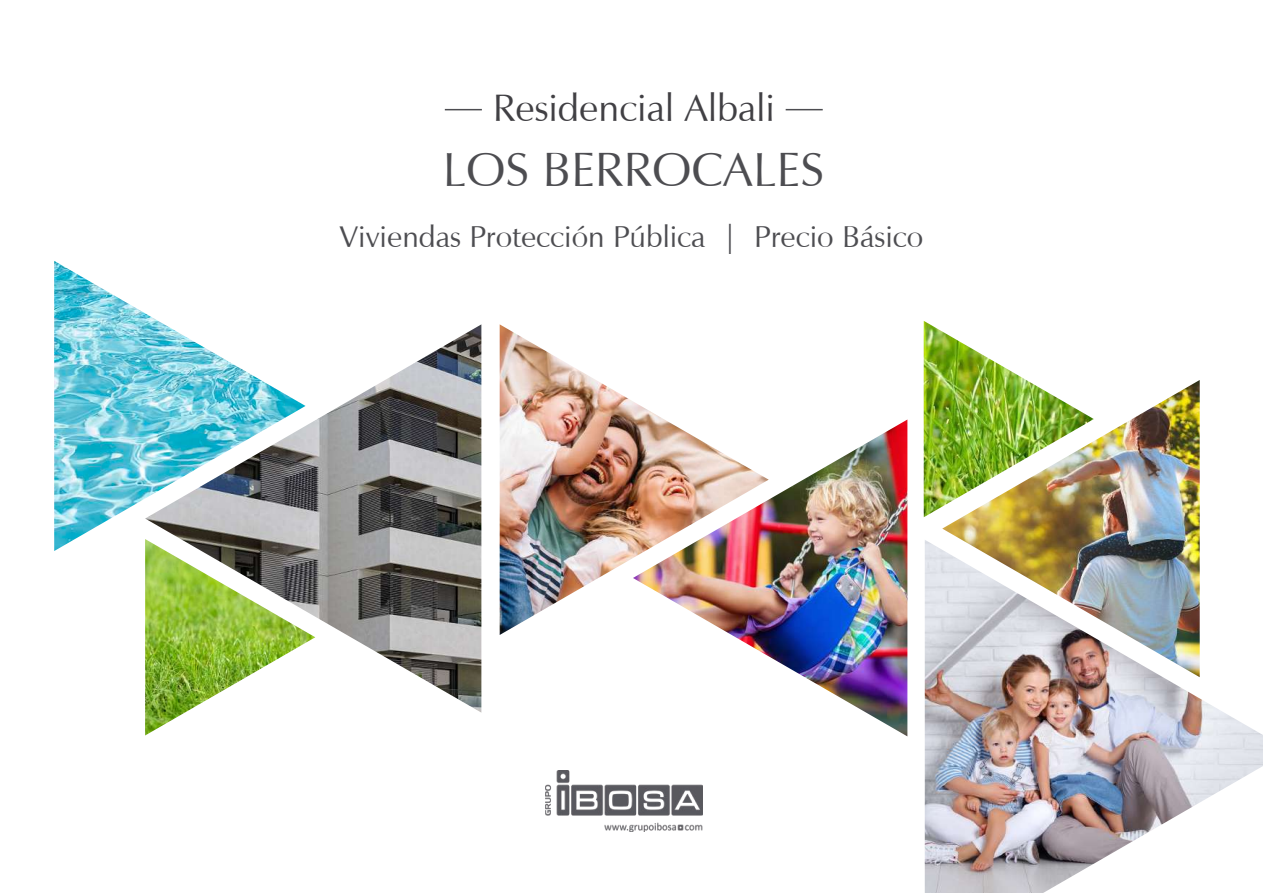
<style>
.page{position:relative;width:1263px;height:893px;background:#fff}
.page>*{position:absolute;margin:0;border:0;box-sizing:border-box;transform-origin:0 0}
.t1{font:49.35px "Vera Humana 95";color:#4d4d51}
.t2{font:39.15px "Vera Humana 95";color:#414044}
.t3{font:30.9px "Vera Humana 95";color:#4d4d51}
</style>
<div class="page">
<img style="left:546px;top:770px;width:156px;height:61px">
<hr style="left:445px;top:109px;width:37px;height:1px;background:#4d4d51">
<hr style="left:786px;top:109px;width:37px;height:1px;background:#4d4d51">
<img style="left:306px;top:324px;width:175px;height:389px">
<img style="left:500px;top:324px;width:163px;height:311px">
<img style="left:925px;top:540px;width:338px;height:353px">
<img style="left:145px;top:539px;width:170px;height:196px">
<img style="left:924px;top:321px;width:102px;height:196px">
<img style="left:54px;top:261px;width:252px;height:290px">
<img style="left:942px;top:380px;width:258px;height:297px">
<img style="left:633px;top:419px;width:274px;height:317px">
<p class="t2" style="left:493px;top:84px;width:284px">Residencial Albali</p>
<h1 class="t1" style="left:442px;top:139px;width:383px">LOS BERROCALES</h1>
<p class="t3" style="left:340px;top:218px;width:585px">Viviendas Protección Pública | Precio Básico</p>
</div>
